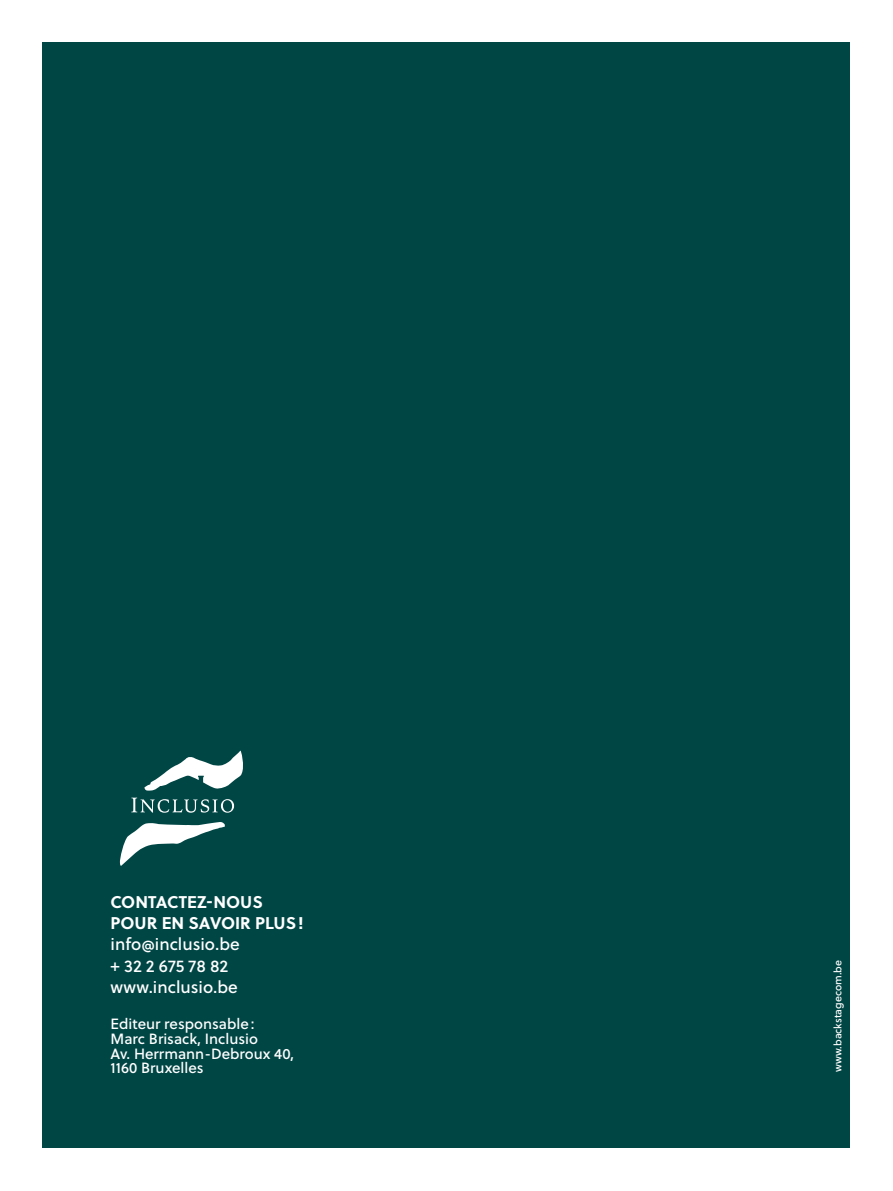
<style>
.page{position:relative;width:893px;height:1191px;background:#fff}
.page>*{position:absolute;margin:0;border:0;box-sizing:border-box;transform-origin:0 0}
.t1{font:16.95px/21.1px "Soleil Bk";color:#fff}
.t2{font:700 16.95px/21.1px "Soleil";color:#fff}
.t3{font:14.85px/14.9px "Soleil Bk";color:#fff}
.t4{font:10.5px "Soleil Bk";color:#fff}
</style>
<div class="page">
<div style="left:43px;top:43px;width:807px;height:1105px;background:#004645"></div>
<svg style="left:131px;top:797px;width:103px;height:15px"></svg>
<svg style="left:120px;top:822px;width:105px;height:44px"></svg>
<svg style="left:144px;top:750px;width:99px;height:41px"></svg>
<p class="t2" style="left:111px;top:890px;width:195px">CONTACTEZ-NOUS<br>POUR EN SAVOIR PLUS !</p>
<p class="t1" style="left:111px;top:933px;width:131px">info@inclusio.be + 32 2 675 78 82 www.inclusio.be</p>
<p class="t3" style="left:111px;top:1015px;width:185px">Editeur responsable :<br>Marc Brisack, Inclusio<br>Av. Herrmann-Debroux 40,<br>1160 Bruxelles</p>
<p class="t4" style="left:830px;top:1072px;width:114px;rotate:-90deg">www.backstagecom.be</p>
</div>
